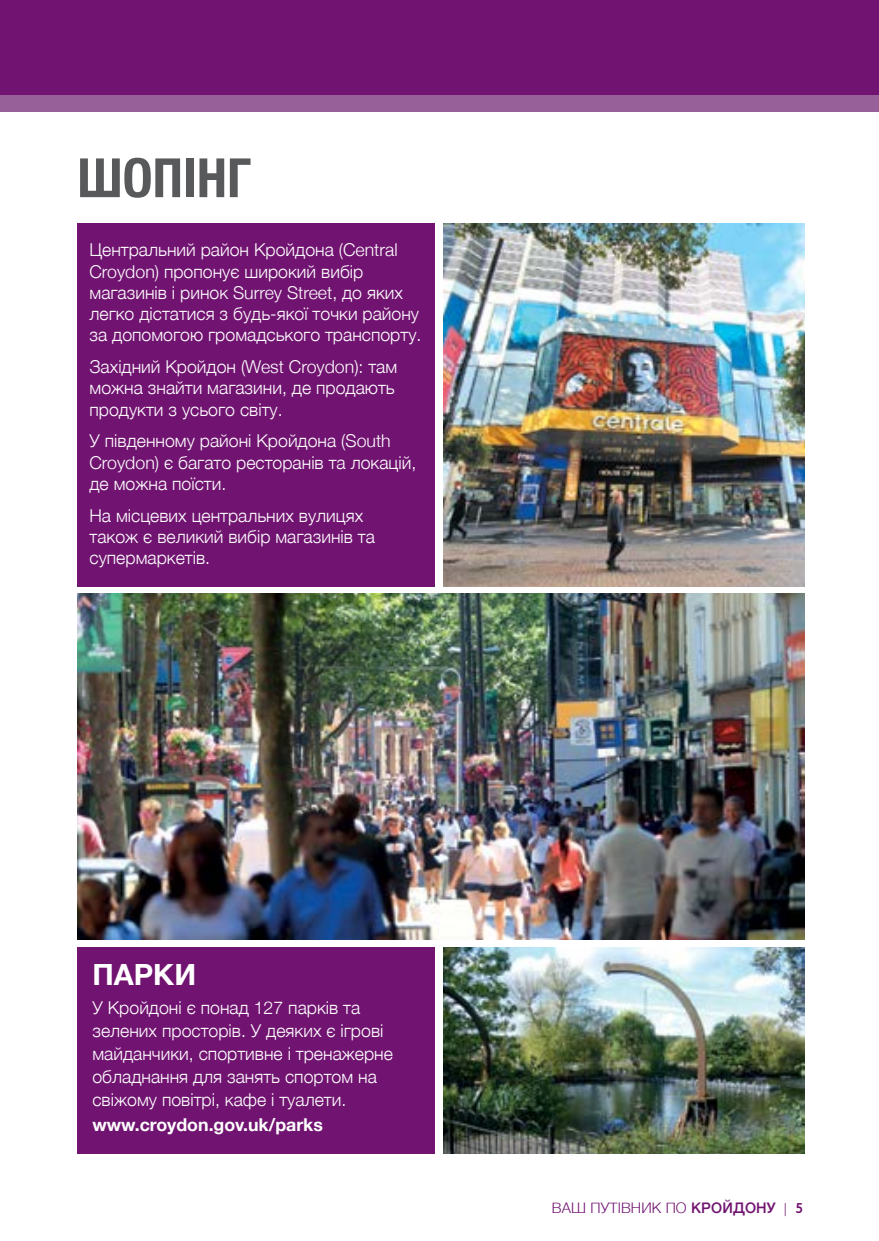
<style>
.page{position:relative;width:879px;height:1241px;background:#fff}
.page>*{position:absolute;margin:0;border:0;box-sizing:border-box;transform-origin:0 0}
.t1{font:700 condensed 54.25px "Helvetica Neue";color:#58595b}
.t2{font:700 29.22px "Helvetica Neue";color:#fff}
.t3{font:300 17.68px/21.2px "Helvetica Neue";color:#fff}
.t4{font:700 17.68px "Helvetica Neue";color:#fff}
.t5{font:300 14.53px "Helvetica";letter-spacing:.01em;color:#711471}
.s1{font-family:"Helvetica Neue";font-weight:500}
.s2{font-family:"Fiendstar"}
.s3{font-family:"Fiendstar";font-weight:600}
</style>
<div class="page">
<div style="left:0;top:0;width:878px;height:111px;background:#976098"></div>
<div style="left:0;top:0;width:878px;height:95px;background:#711471"></div>
<div style="left:77px;top:946px;width:358px;height:207px;background:#711471"></div>
<div style="left:77px;top:223px;width:358px;height:363px;background:#711471"></div>
<img style="left:443px;top:223px;width:361px;height:363px">
<img style="left:77px;top:594px;width:727px;height:344px">
<img style="left:443px;top:947px;width:361px;height:206px">
<h1 class="t1" style="left:77px;top:133px;width:175px">ШОПІНГ</h1>
<p class="t3" style="left:89px;top:238px;width:333px">Центральний район Кройдона (Central Croydon) пропонує широкий вибір магазинів і ринок Surrey Street, до яких легко дістатися з будь-якої точки району за допомогою громадського транспорту.</p>
<p class="t3" style="left:89px;top:355px;width:309px">Західний Кройдон (West Croydon): там можна знайти магазини, де продають продукти з усього світу.</p>
<p class="t3" style="left:89px;top:429px;width:328px">У південному районі Кройдона (South<br>Croydon) є багато ресторанів та локацій, де можна поїсти.</p>
<p class="t3" style="left:89px;top:503px;width:287px">На місцевих центральних вулицях також є великий вибір магазинів та супермаркетів.</p>
<h2 class="t2" style="left:92px;top:951px;width:105px">ПАРКИ</h2>
<p class="t3" style="left:92px;top:995px;width:302px;line-height:22.9px">У Кройдоні є понад 127 парків та зелених просторів. У деяких є ігрові майданчики, спортивне і тренажерне обладнання для занять спортом на свіжому повітрі, кафе і туалети.</p>
<p class="t4" style="left:92px;top:1110px;width:232px">www.croydon.gov.uk/parks</p>
<p class="t5" style="left:551px;top:1194px;width:252px">ВАШ ПУТІВНИК ПО <span class="s1">КРОЙДОНУ</span> <span class="s2">|</span> <span class="s3">5</span></p>
</div>
